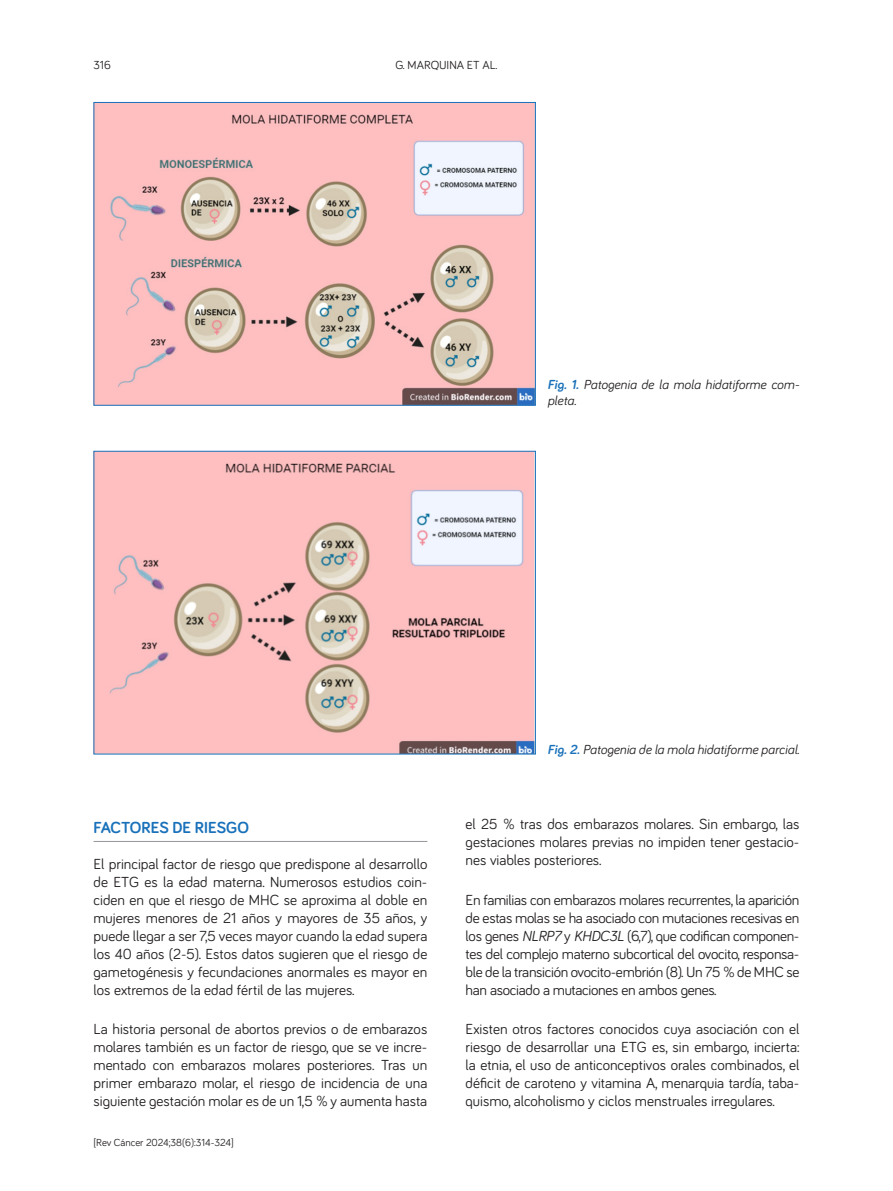
<style>
.page{position:relative;width:893px;height:1191px;background:#fff}
.page>*{position:absolute;margin:0;border:0;box-sizing:border-box;transform-origin:0 0}
.Ladillo_1{font:700 16.5px "Bariol";color:#1971ba}
.t1{font:15px/18px "Bariol";color:#231f20;text-align:justify}
.Pie_Figura{font:italic 13.5px/15.8px "Bariol";color:#231f20}
.t2{font:12px "Bariol";color:#231f20}
.t3{font:10.5px "Bariol";color:#231f20}
.s1{font-weight:700;color:#1971ba}
.s2{font-style:italic}
</style>
<div class="page">
<hr style="left:94px;top:841px;width:333px;height:1px;background:#939598">
<img style="left:96px;top:104px;width:438px;height:300px">
<div style="left:94px;top:102px;width:442px;height:304px;border:1px solid #1971ba"></div>
<img style="left:96px;top:453px;width:438px;height:299px">
<div style="left:94px;top:451px;width:442px;height:303px;border:1px solid #1971ba"></div>
<p class="t2" style="left:94px;top:57px;width:19px">316</p>
<p class="t2" style="left:395px;top:57px;width:103px">G. MARQUINA ET AL.</p>
<p class="Pie_Figura" style="left:547px;top:376px;width:252px"><span class="s1">Fig. 1.</span> Patogenia de la mola hidatiforme com&shy;pleta.</p>
<p class="Pie_Figura" style="left:547px;top:741px;width:253px"><span class="s1">Fig. 2.</span> Patogenia de la mola hidatiforme parcial.</p>
<p class="Ladillo_1" style="left:94px;top:815px;width:157px">FACTORES DE RIESGO</p>
<p class="t1" style="left:94px;top:854px;width:335px">El principal factor de riesgo que predispone al desarrollo de ETG es la edad materna. Numerosos estudios coin&shy;ciden en que el riesgo de MHC se aproxima al doble en mujeres menores de 21 años y mayores de 35 años, y puede llegar a ser 7,5 veces mayor cuando la edad supera los 40 años (2-5). Estos datos sugieren que el riesgo de gametogénesis y fecundaciones anormales es mayor en los extremos de la edad fértil de las mujeres.</p>
<p class="t1" style="left:94px;top:1019px;width:335px">La historia personal de abortos previos o de embarazos molares también es un factor de riesgo, que se ve incre&shy;mentado con embarazos molares posteriores. Tras un primer embarazo molar, el riesgo de incidencia de una siguiente gestación molar es de un 1,5 % y aumenta hasta</p>
<p class="t3" style="left:94px;top:1135px;width:142px">[Rev Cáncer 2024;38(6):314-324]</p>
<p class="t1" style="left:466px;top:814px;width:335px">el 25 % tras dos embarazos molares. Sin embargo, las gestaciones molares previas no impiden tener gestacio&shy;nes viables posteriores.</p>
<p class="t1" style="left:466px;top:890px;width:335px">En familias con embarazos molares recurrentes, la aparición de estas molas se ha asociado con mutaciones recesivas en los genes <span class="s2">NLRP7</span> y <span class="s2">KHDC3L</span> (6,7), que codifican componen&shy;tes del complejo materno subcortical del ovocito, responsa&shy;ble de la transición ovocito-embrión (8). Un 75 % de MHC se han asociado a mutaciones en ambos genes.</p>
<p class="t1" style="left:466px;top:1019px;width:335px">Existen otros factores conocidos cuya asociación con el riesgo de desarrollar una ETG es, sin embargo, incierta: la etnia, el uso de anticonceptivos orales combinados, el déficit de caroteno y vitamina A, menarquia tardía, taba&shy;quismo, alcoholismo y ciclos menstruales irregulares.</p>
</div>
